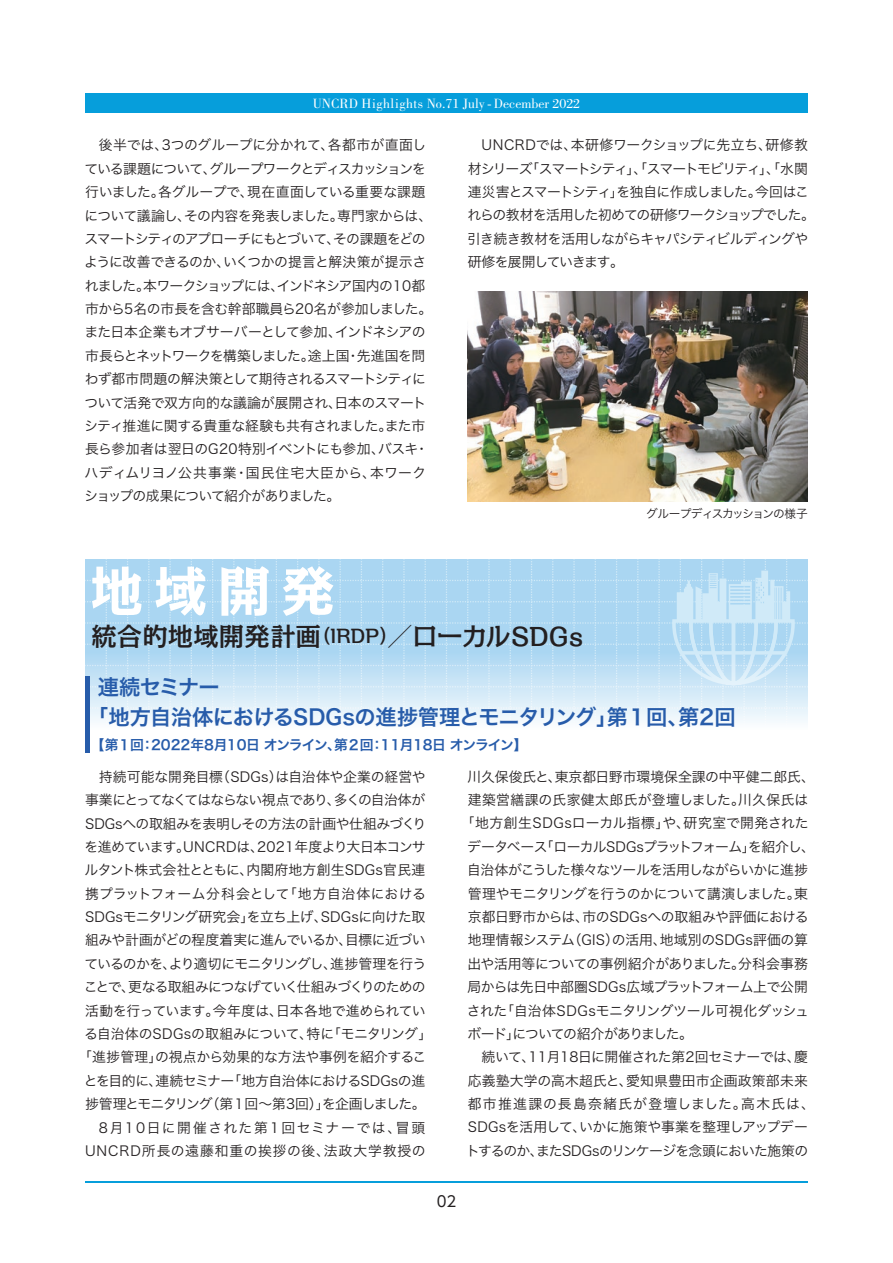
<style>
.page{position:relative;width:893px;height:1263px;background:#fff}
.page>*{position:absolute;margin:0;border:0;box-sizing:border-box;transform-origin:0 0}
.t1{font:700 53.1px "Kakumin Pro";color:#fff}
.t2{font:500 25.5px "Kakumin Pro";color:#231f20}
.t3{font:21.3px/29.7px "Hira Kaku Pro N W6";letter-spacing:-.035em;color:#275caa}
.t4{font:14.85px "UD Shin Go Pro";color:#231f20}
.t5{font:13.8px/23.4px "Hira Kaku Pro N W3";letter-spacing:-.03em;color:#231f20}
.t6{font:13.8px/23.4px "Hira Kaku Pro N W3";letter-spacing:-.06em;color:#231f20}
.t7{font:13.8px "Hira Kaku Pro N W3";letter-spacing:-.01em;color:#231f20}
.t8{font:13.8px "Hira Kaku Pro N W3";letter-spacing:.01em;color:#231f20}
.t9{font:13.8px "Hira Kaku Pro N W3";letter-spacing:.015em;color:#231f20}
.t10{font:13.8px "Hira Kaku Pro N W6";letter-spacing:-.04em;color:#275caa}
.t11{font:13.8px "Bodoni";color:#fff}
.t12{font:13.8px "Hira Kaku Pro N W3";letter-spacing:-.09em;color:#231f20}
.t13{font:13.8px "Hira Kaku Pro N W3";letter-spacing:-.05em;color:#231f20}
.t14{font:13.8px "Hira Kaku Pro N W3";letter-spacing:-.075em;color:#231f20}
.t15{font:13.8px "Hira Kaku Pro N W3";letter-spacing:-.055em;color:#231f20}
.t16{font:13.8px "Hira Kaku Pro N W3";letter-spacing:.04em;color:#231f20}
.t17{font:13.8px "Hira Kaku Pro N W3";color:#231f20}
.t18{font:13.8px "Hira Kaku Pro N W3";letter-spacing:.065em;color:#231f20}
.t19{font:13.8px "Hira Kaku Pro N W3";letter-spacing:.03em;color:#231f20}
.t20{font:13.8px "Hira Kaku Pro N W3";letter-spacing:.095em;color:#231f20}
.t21{font:13.8px "Hira Kaku Pro N W3";letter-spacing:.115em;color:#231f20}
.t22{font:13.8px "Hira Kaku Pro N W3";letter-spacing:-.085em;color:#231f20}
.t23{font:11.7px "Hira Kaku Pro N W3";letter-spacing:-.075em;color:#231f20}
.s1{font-size:19.2px}
</style>
<div class="page">
<svg style="left:85px;top:559px;width:723px;height:171px;background:#bfe0f5"></svg>
<img style="left:468px;top:291px;width:340px;height:211px">
<hr style="left:85px;top:676px;width:4px;height:77px;background:#275caa">
<hr style="left:85px;top:1181px;width:723px;height:1px;background:#069edb">
<div style="left:85px;top:94px;width:723px;height:19px;background:#069edb"></div>
<p class="t11" style="left:313px;top:96px;width:269px">UNCRD Highlights No.71 July -December 2022</p>
<p class="t5" style="left:84px;top:132px;width:350px;text-indent:15px">後半では、3つのグループに分かれて、各都市が直面している課題について、グループワークとディスカッションを行いました。各グループで、現在直面している重要な課題について議論し、その内容を発表しました。専門家からは、スマートシティのアプローチにもとづいて、その課題をどのように改善できるのか、いくつかの提言と解決策が提示されました。本ワークショップには、インドネシア国内の10都市から5名の市長を含む幹部職員ら20名が参加しました。また日本企業もオブサーバーとして参加、インドネシアの市長らとネットワークを構築しました。途上国・先進国を問わず都市問題の解決策として期待されるスマートシティについて活発で双方向的な議論が展開され、日本のスマートシティ推進に関する貴重な経験も共有されました。また市長ら参加者は翌日のG20特別イベントにも参加、バスキ・ハディムリヨノ公共事業・国民住宅大臣から、本ワークショップの成果について紹介がありました。</p>
<p class="t6" style="left:467px;top:132px;width:349px;text-indent:14px">UNCRDでは、本研修ワークショップに先立ち、研修教材シリーズ「スマートシティ」、「スマートモビリティ」、「水関連災害とスマートシティ」を独自に作成しました。今回はこれらの教材を活用した初めての研修ワークショップでした。引き続き教材を活用しながらキャパシティビルディングや研修を展開していきます。</p>
<p class="t23" style="left:646px;top:504px;width:163px">グループディスカッションの様子</p>
<h1 class="t1" style="left:90px;top:549px;width:246px">地域開発</h1>
<h2 class="t2" style="left:91px;top:616px;width:493px">統合的地域開発計画<span class="s1">（IRDP）</span>／ローカルSDGs</h2>
<h3 class="t3" style="left:87px;top:671px;width:650px;text-indent:11px">連続セミナー<br>「地方自治体におけるSDGsの進捗管理とモニタリング」第１回、第2回</h3>
<p class="t10" style="left:91px;top:732px;width:438px">【第１回：2022年8月10日 オンライン、第２回：11月18日 オンライン】</p>
<p class="t7" style="left:99px;top:764px;width:328px">持続可能な開発目標（SDGs）は自治体や企業の経営や</p>
<p class="t14" style="left:85px;top:788px;width:342px">事業にとってなくてはならない視点であり、多くの自治体が</p>
<p class="t5" style="left:85px;top:811px;width:343px">SDGsへの取組みを表明しその方法の計画や仕組みづくり</p>
<p class="t5" style="left:85px;top:834px;width:343px">を進めています。UNCRDは、2021年度より大日本コンサ</p>
<p class="t9" style="left:85px;top:858px;width:342px">ルタント株式会社とともに、内閣府地方創生SDGs官民連</p>
<p class="t8" style="left:85px;top:881px;width:342px">携プラットフォーム分科会として「地方自治体における</p>
<p class="t5" style="left:85px;top:904px;width:342px">SDGsモニタリング研究会」を立ち上げ、SDGsに向けた取</p>
<p class="t5" style="left:85px;top:927px;width:342px">組みや計画がどの程度着実に進んでいるか、目標に近づい</p>
<p class="t15" style="left:84px;top:951px;width:343px">ているのかを、より適切にモニタリングし、進捗管理を行う</p>
<p class="t6" style="left:84px;top:974px;width:343px">ことで、更なる取組みにつなげていく仕組みづくりのための</p>
<p class="t7" style="left:85px;top:998px;width:342px">活動を行っています。今年度は、日本各地で進められてい</p>
<p class="t7" style="left:84px;top:1021px;width:349px">る自治体のSDGsの取組みについて、特に「モニタリング」</p>
<p class="t7" style="left:78px;top:1045px;width:350px">「進捗管理」の視点から効果的な方法や事例を紹介するこ</p>
<p class="t5" style="left:84px;top:1068px;width:343px">とを目的に、連続セミナー「地方自治体におけるSDGsの進</p>
<p class="t12" style="left:85px;top:1092px;width:342px">捗管理とモニタリング（第１回～第3回）」を企画しました。</p>
<p class="t21" style="left:99px;top:1115px;width:328px">8月10日に開催された第1回セミナーでは、冒頭</p>
<p class="t18" style="left:85px;top:1138px;width:342px">UNCRD所長の遠藤和重の挨拶の後、法政大学教授の</p>
<p class="t17" style="left:468px;top:764px;width:349px">川久保俊氏と、東京都日野市環境保全課の中平健二郎氏、</p>
<p class="t19" style="left:468px;top:788px;width:342px">建築営繕課の氏家健太郎氏が登壇しました。川久保氏は</p>
<p class="t16" style="left:461px;top:811px;width:349px">「地方創生SDGsローカル指標」や、研究室で開発された</p>
<p class="t5" style="left:467px;top:834px;width:349px">データベース「ローカルSDGsプラットフォーム」を紹介し、</p>
<p class="t5" style="left:467px;top:857px;width:342px">自治体がこうした様々なツールを活用しながらいかに進捗</p>
<p class="t5" style="left:468px;top:881px;width:342px">管理やモニタリングを行うのかについて講演しました。東</p>
<p class="t5" style="left:468px;top:904px;width:342px">京都日野市からは、市のSDGsへの取組みや評価における</p>
<p class="t8" style="left:468px;top:928px;width:342px">地理情報システム（GIS）の活用、地域別のSDGs評価の算</p>
<p class="t5" style="left:467px;top:951px;width:342px">出や活用等についての事例紹介がありました。分科会事務</p>
<p class="t5" style="left:468px;top:974px;width:342px">局からは先日中部圏SDGs広域プラットフォーム上で公開</p>
<p class="t5" style="left:467px;top:998px;width:344px">された「自治体SDGsモニタリングツール可視化ダッシュ</p>
<p class="t22" style="left:467px;top:1021px;width:227px">ボード」についての紹介がありました。</p>
<p class="t5" style="left:482px;top:1044px;width:328px">続いて、11月18日に開催された第2回セミナーでは、慶</p>
<p class="t9" style="left:468px;top:1068px;width:342px">応義塾大学の高木超氏と、愛知県豊田市企画政策部未来</p>
<p class="t20" style="left:468px;top:1091px;width:349px">都市推進課の長島奈緒氏が登壇しました。高木氏は、</p>
<p class="t5" style="left:468px;top:1114px;width:342px">SDGsを活用して、いかに施策や事業を整理しアップデー</p>
<p class="t13" style="left:466px;top:1138px;width:344px">トするのか、またSDGsのリンケージを念頭においた施策の</p>
<p class="t4" style="left:437px;top:1189px;width:21px">02</p>
</div>
